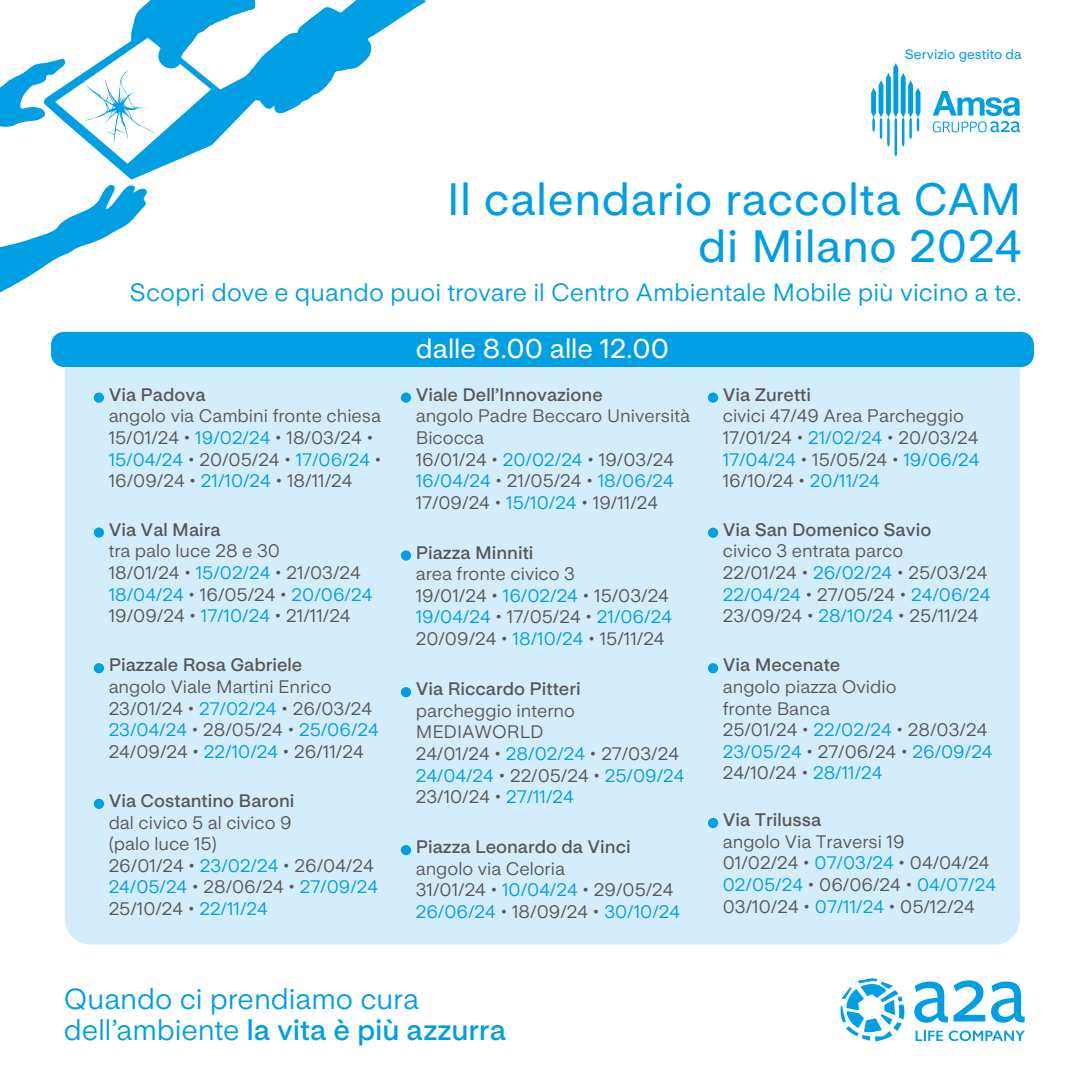
<style>
.page{position:relative;width:1085px;height:1085px;background:#fff}
.page>*{position:absolute;margin:0;border:0;box-sizing:border-box;transform-origin:0 0}
.t1{font:500 45px/47.2px "Life Sans";letter-spacing:.015em;color:#009ee3;text-align:right}
.t2{font:28.8px/30.8px "Life Sans";letter-spacing:-.005em;color:#009ee3}
.t3{font:500 27px "Life Sans";color:#fff}
.t4{font:24.75px "Life Sans";color:#009ee3}
.t5{font:18px/21.6px "Life Sans";color:#565656}
.t6{font:600 18px "Life Sans";color:#565656}
.t7{font:500 13.5px "Life Sans";color:#009ee3}
.s1{color:#009ee3}
.s2{font-weight:600}
</style>
<div class="page">
<svg style="left:0;top:0;width:426px;height:293px"></svg>
<svg style="left:840px;top:978px;width:65px;height:63px"></svg>
<svg style="left:914px;top:981px;width:33px;height:41px"></svg>
<svg style="left:953px;top:980px;width:71px;height:42px"></svg>
<svg style="left:915px;top:1030px;width:27px;height:10px"></svg>
<svg style="left:948px;top:1030px;width:76px;height:10px"></svg>
<svg style="left:871px;top:63px;width:49px;height:94px"></svg>
<svg style="left:932px;top:91px;width:88px;height:41px"></svg>
<div style="left:65px;top:367px;width:954px;height:577px;background:#d4edfc"></div>
<div style="left:51px;top:332px;width:982px;height:35px;background:#009ee3;border-radius:13px"></div>
<div style="left:94px;top:392px;width:10px;height:10px;background:#009ee3;border-radius:50%"></div>
<div style="left:94px;top:527px;width:10px;height:10px;background:#009ee3;border-radius:50%"></div>
<div style="left:94px;top:663px;width:10px;height:10px;background:#009ee3;border-radius:50%"></div>
<div style="left:94px;top:798px;width:10px;height:10px;background:#009ee3;border-radius:50%"></div>
<div style="left:401px;top:392px;width:10px;height:10px;background:#009ee3;border-radius:50%"></div>
<div style="left:401px;top:550px;width:10px;height:10px;background:#009ee3;border-radius:50%"></div>
<div style="left:401px;top:687px;width:10px;height:10px;background:#009ee3;border-radius:50%"></div>
<div style="left:401px;top:844px;width:10px;height:11px;background:#009ee3;border-radius:50%"></div>
<div style="left:707px;top:392px;width:11px;height:10px;background:#009ee3;border-radius:50%"></div>
<div style="left:707px;top:527px;width:11px;height:10px;background:#009ee3;border-radius:50%"></div>
<div style="left:707px;top:663px;width:11px;height:10px;background:#009ee3;border-radius:50%"></div>
<svg style="left:707px;top:817px;width:11px;height:11px"></svg>
<p class="t7" style="left:904px;top:47px;width:118px">Servizio gestito da</p>
<h1 class="t1" style="left:447px;top:176px;width:576px">Il calendario raccolta CAM di Milano 2024</h1>
<h3 class="t4" style="left:129px;top:278px;width:893px">Scopri dove e quando puoi trovare il Centro Ambientale Mobile più vicino a te.</h3>
<p class="t6" style="left:109px;top:384px;width:98px">Via Padova</p>
<p class="t5" style="left:109px;top:405px;width:274px">angolo via Cambini fronte chiesa<br>15/01/24 • <span class="s1">19/02/24</span> • 18/03/24 •<br><span class="s1">15/04/24</span> • 20/05/24 • <span class="s1">17/06/24</span> •<br>16/09/24 • <span class="s1">21/10/24</span> • 18/11/24</p>
<p class="t6" style="left:109px;top:519px;width:113px">Via Val Maira</p>
<p class="t5" style="left:109px;top:540px;width:265px">tra palo luce 28 e 30<br>18/01/24 • <span class="s1">15/02/24</span> • 21/03/24<br><span class="s1">18/04/24</span> • 16/05/24 • <span class="s1">20/06/24<br></span>19/09/24 • <span class="s1">17/10/24</span> • 21/11/24</p>
<p class="t6" style="left:109px;top:654px;width:195px">Piazzale Rosa Gabriele</p>
<p class="t5" style="left:109px;top:675px;width:271px">angolo Viale Martini Enrico<br>23/01/24 • <span class="s1">27/02/24</span> • 26/03/24<br><span class="s1">23/04/24</span> • 28/05/24 • <span class="s1">25/06/24<br></span>24/09/24 • <span class="s1">22/10/24</span> • 26/11/24</p>
<p class="t6" style="left:109px;top:790px;width:187px">Via Costantino Baroni</p>
<p class="t5" style="left:109px;top:811px;width:271px">dal civico 5 al civico 9<br>(palo luce 15)<br>26/01/24 • <span class="s1">23/02/24</span> • 26/04/24<br><span class="s1">24/05/24</span> • 28/06/24 • <span class="s1">27/09/24<br></span>25/10/24 • <span class="s1">22/11/24</span></p>
<h3 class="t3" style="left:416px;top:333px;width:254px">dalle 8.00 alle 12.00</h3>
<p class="t6" style="left:415px;top:384px;width:188px">Viale Dell’Innovazione</p>
<p class="t5" style="left:415px;top:405px;width:276px">angolo Padre Beccaro Università<br>Bicocca<br>16/01/24 • <span class="s1">20/02/24</span> • 19/03/24<br><span class="s1">16/04/24</span> • 21/05/24 • <span class="s1">18/06/24<br></span>17/09/24 • <span class="s1">15/10/24</span> • 19/11/24</p>
<p class="t6" style="left:415px;top:542px;width:119px">Piazza Minniti</p>
<p class="t5" style="left:415px;top:563px;width:257px">area fronte civico 3<br>19/01/24 • <span class="s1">16/02/24</span> • 15/03/24<br><span class="s1">19/04/24</span> • 17/05/24 • <span class="s1">21/06/24<br></span>20/09/24 • <span class="s1">18/10/24</span> • 15/11/24</p>
<p class="t6" style="left:415px;top:678px;width:166px">Via Riccardo Pitteri</p>
<p class="t5" style="left:415px;top:699px;width:270px">parcheggio interno<br>MEDIAWORLD<br>24/01/24 • <span class="s1">28/02/24</span> • 27/03/24<br><span class="s1">24/04/24</span> • 22/05/24 • <span class="s1">25/09/24<br></span>23/10/24 • <span class="s1">27/11/24</span></p>
<p class="t6" style="left:415px;top:836px;width:216px">Piazza Leonardo da Vinci</p>
<p class="t5" style="left:415px;top:857px;width:266px">angolo via Celoria<br>31/01/24 • <span class="s1">10/04/24</span> • 29/05/24<br><span class="s1">26/06/24</span> • 18/09/24 • <span class="s1">30/10/24</span></p>
<h2 class="t2" style="left:64px;top:983px;width:443px">Quando ci prendiamo cura dell’ambiente <span class="s2">la vita è più azzurra</span></h2>
<p class="t6" style="left:722px;top:384px;width:90px">Via Zuretti</p>
<p class="t5" style="left:722px;top:405px;width:258px">civici 47/49 Area Parcheggio<br>17/01/24 • <span class="s1">21/02/24</span> • 20/03/24<br><span class="s1">17/04/24</span> • 15/05/24 • <span class="s1">19/06/24<br></span>16/10/24 • <span class="s1">20/11/24</span></p>
<p class="t6" style="left:722px;top:519px;width:210px">Via San Domenico Savio</p>
<p class="t5" style="left:722px;top:540px;width:269px">civico 3 entrata parco<br>22/01/24 • <span class="s1">26/02/24</span> • 25/03/24<br><span class="s1">22/04/24</span> • 27/05/24 • <span class="s1">24/06/24<br></span>23/09/24 • <span class="s1">28/10/24</span> • 25/11/24</p>
<p class="t6" style="left:722px;top:654px;width:119px">Via Mecenate</p>
<p class="t5" style="left:722px;top:675px;width:271px">angolo piazza Ovidio<br>fronte Banca<br>25/01/24 • <span class="s1">22/02/24</span> • 28/03/24<br><span class="s1">23/05/24</span> • 27/06/24 • <span class="s1">26/09/24<br></span>24/10/24 • <span class="s1">28/11/24</span></p>
<p class="t6" style="left:722px;top:809px;width:100px">Via Trilussa</p>
<p class="t5" style="left:722px;top:830px;width:274px">angolo Via Traversi 19<br>01/02/24 • <span class="s1">07/03/24</span> • 04/04/24<br><span class="s1">02/05/24</span> • 06/06/24 • <span class="s1">04/07/24<br></span>03/10/24 • <span class="s1">07/11/24</span> • 05/12/24</p>
</div>
